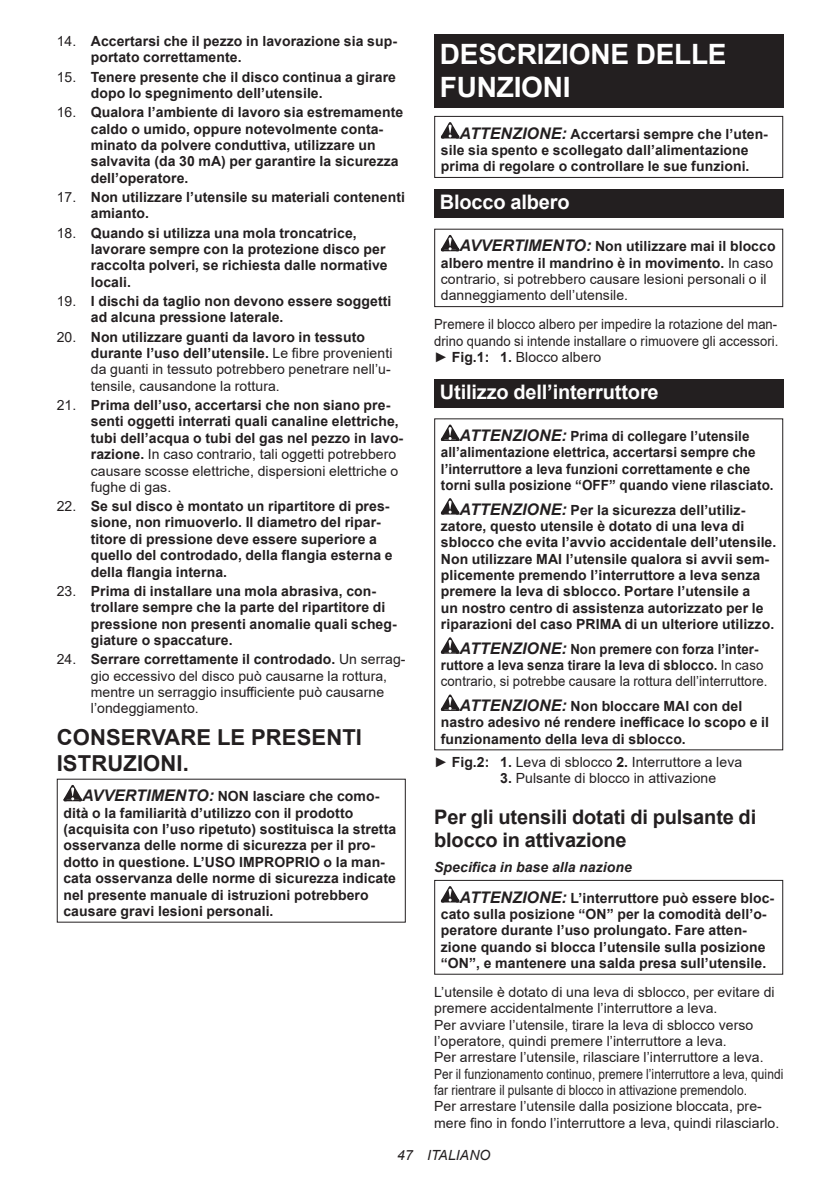
<style>
.page{position:relative;width:840px;height:1191px;background:#fff}
.page>*{position:absolute;margin:0;border:0;box-sizing:border-box;transform-origin:0 0}
.t1{font:700 28px/32.8px "Arial";letter-spacing:-.01em;color:#fff}
.t2{font:700 22px/25.8px "Arial";letter-spacing:.005em;color:#231f20}
.t3{font:700 20px/23.4px "Arial";letter-spacing:-.01em;color:#231f20}
.t4{font:700 20px "Arial";letter-spacing:-.01em;color:#fff}
.t5{font:700 14px/16.4px "Arial";letter-spacing:.005em;color:#231f20}
.t6{font:14px/16.4px "Arial";letter-spacing:.005em;color:#231f20}
.t7{font:700 14px/16.4px "Arial";letter-spacing:.005em;color:#231f20;scale:.96 1}
.t8{font:700 14px/16.4px "Arial";letter-spacing:.005em;color:#231f20;scale:.94 1}
.t9{font:14px/16.4px "Arial";letter-spacing:.005em;color:#231f20;text-align:justify;scale:.93 1}
.t10{font:italic 14px "Arial";letter-spacing:.005em;color:#231f20}
.s1{font-weight:400}
.s2{font-weight:700}
.s3{font-style:italic;font-size:16px}
.s4{font-weight:700;font-style:italic;font-size:16px}
.s5{font-style:italic}
</style>
<div class="page">
<svg style="left:63px;top:785px;width:19px;height:16px"></svg>
<div style="left:434px;top:34px;width:348px;height:74px;background:#231f20"></div>
<svg style="left:440px;top:122px;width:19px;height:16px"></svg>
<div style="left:434px;top:116px;width:348px;height:62px;border:1px solid #231f20"></div>
<div style="left:434px;top:189px;width:348px;height:29px;background:#231f20"></div>
<svg style="left:440px;top:235px;width:19px;height:16px"></svg>
<div style="left:434px;top:229px;width:348px;height:78px;border:1px solid #231f20"></div>
<div style="left:434px;top:379px;width:348px;height:28px;background:#231f20"></div>
<svg style="left:440px;top:424px;width:19px;height:17px"></svg>
<svg style="left:440px;top:498px;width:19px;height:16px"></svg>
<svg style="left:440px;top:637px;width:19px;height:16px"></svg>
<svg style="left:440px;top:694px;width:19px;height:17px"></svg>
<svg style="left:440px;top:886px;width:19px;height:16px"></svg>
<div style="left:434px;top:880px;width:348px;height:94px;border:1px solid #231f20"></div>
<p class="t5" style="left:91px;top:33px;width:307px;text-indent:-34px"><span class="s1">14.</span> Accertarsi che il pezzo in lavorazione sia sup&shy;portato correttamente.</p>
<p class="t5" style="left:91px;top:69px;width:306px;text-indent:-34px"><span class="s1">15.</span> Tenere presente che il disco continua a girare dopo lo spegnimento dell’utensile.</p>
<p class="t5" style="left:91px;top:104px;width:314px;text-indent:-34px"><span class="s1">16.</span> Qualora l’ambiente di lavoro sia estremamente caldo o umido, oppure notevolmente conta&shy;minato da polvere conduttiva, utilizzare un salvavita (da 30 mA) per garantire la sicurezza dell’operatore.</p>
<p class="t5" style="left:91px;top:189px;width:315px;text-indent:-34px"><span class="s1">17.</span> Non utilizzare l’utensile su materiali contenenti amianto.</p>
<p class="t5" style="left:91px;top:225px;width:298px;text-indent:-34px"><span class="s1">18.</span> Quando si utilizza una mola troncatrice, lavorare sempre con la protezione disco per raccolta polveri, se richiesta dalle normative locali.</p>
<p class="t5" style="left:91px;top:293px;width:302px;text-indent:-34px"><span class="s1">19.</span> I dischi da taglio non devono essere soggetti ad alcuna pressione laterale.</p>
<p class="t6" style="left:91px;top:328px;width:303px;text-indent:-34px">20. <span class="s2">Non utilizzare guanti da lavoro in tessuto durante l’uso dell’utensile.</span> Le fibre provenienti da guanti in tessuto potrebbero penetrare nell’u&shy;tensile, causandone la rottura.</p>
<p class="t5" style="left:91px;top:397px;width:314px;text-indent:-34px"><span class="s1">21.</span> Prima dell’uso, accertarsi che non siano pre&shy;senti oggetti interrati quali canaline elettriche, tubi dell’acqua o tubi del gas nel pezzo in lavo&shy;razione. <span class="s1">In caso contrario, tali oggetti potrebbero causare scosse elettriche, dispersioni elettriche o fughe di gas.</span></p>
<p class="t5" style="left:91px;top:498px;width:303px;text-indent:-34px"><span class="s1">22.</span> Se sul disco è montato un ripartitore di pres&shy;sione, non rimuoverlo. Il diametro del ripar&shy;titore di pressione deve essere superiore a quello del controdado, della flangia esterna e della flangia interna.</p>
<p class="t5" style="left:91px;top:583px;width:307px;text-indent:-34px"><span class="s1">23.</span> Prima di installare una mola abrasiva, con&shy;trollare sempre che la parte del ripartitore di pressione non presenti anomalie quali scheg&shy;giature o spaccature.</p>
<p class="t6" style="left:91px;top:651px;width:316px;text-indent:-34px">24. <span class="s2">Serrare correttamente il controdado.</span> Un serrag&shy;gio eccessivo del disco può causarne la rottura, mentre un serraggio insufficiente può causarne l’ondeggiamento.</p>
<h2 class="t2" style="left:57px;top:724px;width:307px">CONSERVARE LE PRESENTI<br>ISTRUZIONI.</h2>
<p class="t5" style="left:63px;top:788px;width:334px;text-indent:19px"><span class="s3">AVVERTIMENTO:</span> NON lasciare che como&shy;dità o la familiarità d’utilizzo con il prodotto (acquisita con l’uso ripetuto) sostituisca la stretta osservanza delle norme di sicurezza per il pro&shy;dotto in questione. L’USO IMPROPRIO o la man&shy;cata osservanza delle norme di sicurezza indicate nel presente manuale di istruzioni potrebbero causare gravi lesioni personali.</p>
<h1 class="t1" style="left:439px;top:38px;width:288px">DESCRIZIONE DELLE<br>FUNZIONI</h1>
<p class="t5" style="left:440px;top:125px;width:328px;text-indent:19px"><span class="s3">ATTENZIONE:</span> Accertarsi sempre che l’uten&shy;sile sia spento e scollegato dall’alimentazione prima di regolare o controllare le sue funzioni.</p>
<h3 class="t4" style="left:439px;top:188px;width:131px">Blocco albero</h3>
<p class="t6" style="left:440px;top:238px;width:336px;text-indent:19px"><span class="s4">AVVERTIMENTO:</span> <span class="s2">Non utilizzare mai il blocco albero mentre il mandrino è in movimento.</span> In caso contrario, si potrebbero causare lesioni personali o il danneggiamento dell’utensile.</p>
<p class="t9" style="left:434px;top:316px;width:371px">Premere il blocco albero per impedire la rotazione del man&shy;drino quando si intende installare o rimuovere gli accessori. ► <span class="s2">Fig.1: 1.</span> Blocco albero</p>
<h3 class="t4" style="left:439px;top:378px;width:220px">Utilizzo dell’interruttore</h3>
<p class="t7" style="left:440px;top:428px;width:348px;text-indent:19px"><span class="s3">ATTENZIONE:</span> Prima di collegare l’utensile all’alimentazione elettrica, accertarsi sempre che l’interruttore a leva funzioni correttamente e che torni sulla posizione “OFF” quando viene rilasciato.</p>
<p class="t5" style="left:440px;top:501px;width:337px;text-indent:19px"><span class="s3">ATTENZIONE:</span> Per la sicurezza dell’utiliz&shy;zatore, questo utensile è dotato di una leva di sblocco che evita l’avvio accidentale dell’utensile.<br>Non utilizzare MAI l’utensile qualora si avvii sem&shy;plicemente premendo l’interruttore a leva senza premere la leva di sblocco. Portare l’utensile a<br>un nostro centro di assistenza autorizzato per le riparazioni del caso PRIMA di un ulteriore utilizzo.</p>
<p class="t8" style="left:440px;top:640px;width:349px;text-indent:19px"><span class="s3">ATTENZIONE:</span> Non premere con forza l’inter&shy;ruttore a leva senza tirare la leva di sblocco. <span class="s1">In caso contrario, si potrebbe causare la rottura dell’interruttore.</span></p>
<p class="t5" style="left:440px;top:698px;width:329px;text-indent:19px"><span class="s3">ATTENZIONE:</span> Non bloccare MAI con del nastro adesivo né rendere inefficace lo scopo e il funzionamento della leva di sblocco.</p>
<p class="t6" style="left:434px;top:753px;width:309px">► <span class="s2">Fig.2: 1.</span> Leva di sblocco <span class="s2">2.</span> Interruttore a leva</p>
<p class="t6" style="left:500px;top:770px;width:217px"><span class="s2">3.</span> Pulsante di blocco in attivazione</p>
<h3 class="t3" style="left:434px;top:805px;width:323px">Per gli utensili dotati di pulsante di blocco in attivazione</h3>
<p class="t5" style="left:459px;top:851px;width:316px;line-height:30.6px;text-indent:-25px"><span class="s5">Specifica in base alla nazione<br></span><span class="s3">ATTENZIONE:</span> L’interruttore può essere bloc-</p>
<p class="t5" style="left:440px;top:906px;width:327px">cato sulla posizione “ON” per la comodità dell’o&shy;peratore durante l’uso prolungato. Fare atten&shy;zione quando si blocca l’utensile sulla posizione “ON”, e mantenere una salda presa sull’utensile.</p>
<p class="t6" style="left:434px;top:983px;width:350px">L’utensile è dotato di una leva di sblocco, per evitare di premere accidentalmente l’interruttore a leva.<br>Per avviare l’utensile, tirare la leva di sblocco verso l’operatore, quindi premere l’interruttore a leva.<br>Per arrestare l’utensile, rilasciare l’interruttore a leva.<br>Per il funzionamento continuo, premere l’interruttore a leva, quindi far rientrare il pulsante di blocco in attivazione premendolo.<br>Per arrestare l’utensile dalla posizione bloccata, pre&shy;mere fino in fondo l’interruttore a leva, quindi rilasciarlo.</p>
<p class="t10" style="left:397px;top:1146px;width:95px">47 ITALIANO</p>
</div>
